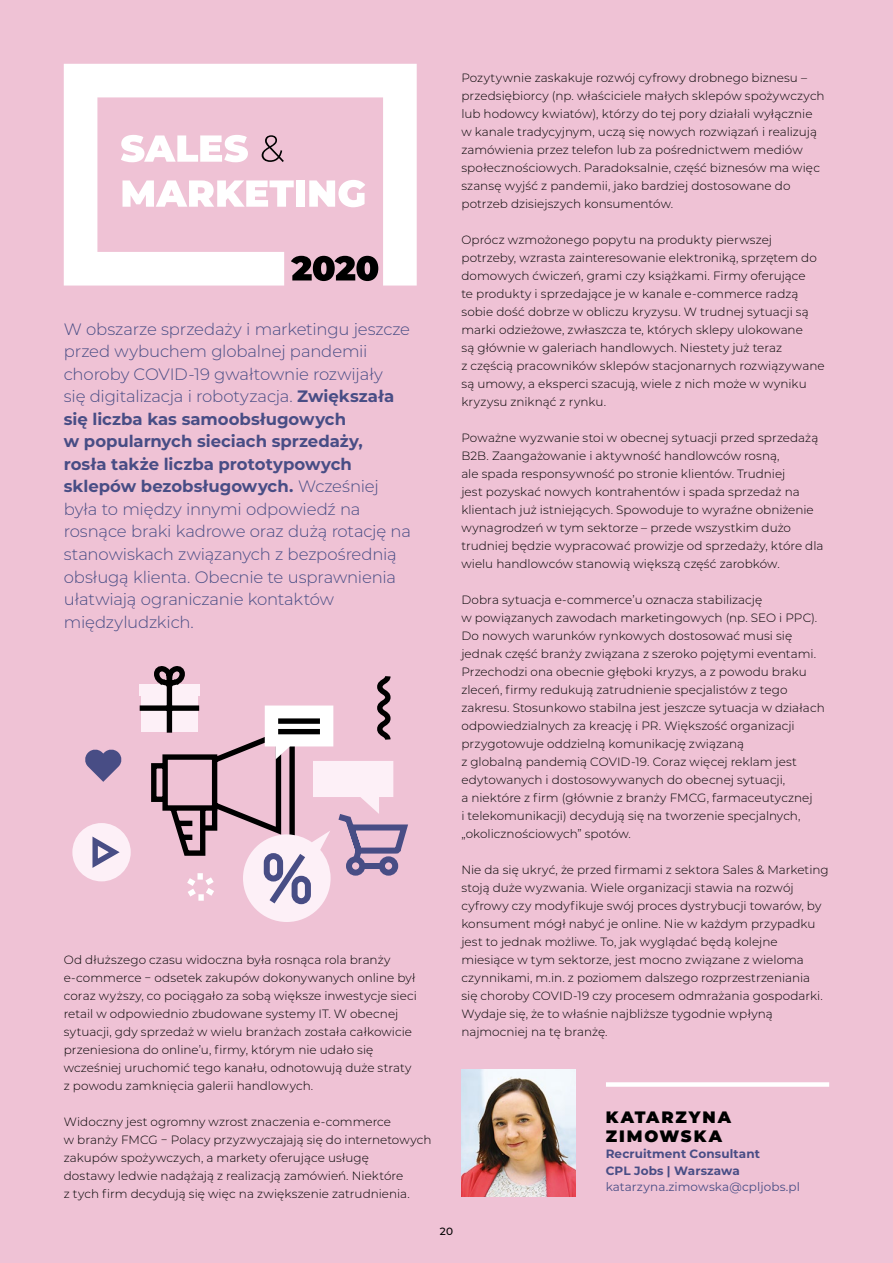
<style>
.page{position:relative;width:893px;height:1263px;background:#efc2d5}
.page>*{position:absolute;margin:0;border:0;box-sizing:border-box;transform-origin:0 0}
.t1{font:300 16.5px/22.5px "Montserrat";letter-spacing:-.01em;color:#484d85}
.t2{font:900 16.5px/19.5px "Montserrat";letter-spacing:.115em;color:#000}
.t3{font:300 12px/18px "Montserrat";letter-spacing:.005em;color:#000}
.t4{font:700 12px/16.5px "Montserrat";letter-spacing:.01em;color:#484d85}
.t5{font:12px "Montserrat";letter-spacing:.005em;color:#484d85}
.t6{font:500 10.5px "Montserrat";color:#000}
.s1{font-weight:700}
</style>
<div class="page">
<svg style="left:64px;top:64px;width:353px;height:222px"></svg>
<svg style="left:121px;top:135px;width:127px;height:27px"></svg>
<svg style="left:262px;top:135px;width:22px;height:27px"></svg>
<svg style="left:122px;top:180px;width:172px;height:27px"></svg>
<div style="left:296px;top:180px;width:9px;height:27px;background:#fff"></div>
<svg style="left:309px;top:180px;width:56px;height:27px"></svg>
<svg style="left:291px;top:256px;width:87px;height:25px"></svg>
<div style="left:606px;top:1082px;width:223px;height:5px;background:#fff"></div>
<img style="left:461px;top:1069px;width:115px;height:128px">
<div style="left:72px;top:823px;width:59px;height:58px;background:#fdf0f7;border-radius:50%"></div>
<svg style="left:92px;top:836px;width:28px;height:32px"></svg>
<svg style="left:139px;top:666px;width:269px;height:256px"></svg>
<svg style="left:85px;top:749px;width:37px;height:33px"></svg>
<p class="t1" style="left:64px;top:317px;width:349px">W obszarze sprzedaży i marketingu jeszcze przed wybuchem globalnej pandemii choroby COVID-19 gwałtownie rozwijały<br>się digitalizacja i robotyzacja. <span class="s1">Zwiększała się liczba kas samoobsługowych<br>w popularnych sieciach sprzedaży,<br>rosła także liczba prototypowych sklepów bezobsługowych.</span> Wcześniej była to między innymi odpowiedź na rosnące braki kadrowe oraz dużą rotację na stanowiskach związanych z bezpośrednią obsługą klienta. Obecnie te usprawnienia ułatwiają ograniczanie kontaktów międzyludzkich.</p>
<p class="t3" style="left:64px;top:950px;width:355px">Od dłuższego czasu widoczna była rosnąca rola branży e-commerce − odsetek zakupów dokonywanych online był coraz wyższy, co pociągało za sobą większe inwestycje sieci retail w odpowiednio zbudowane systemy IT. W obecnej sytuacji, gdy sprzedaż w wielu branżach została całkowicie przeniesiona do online’u, firmy, którym nie udało się wcześniej uruchomić tego kanału, odnotowują duże straty z powodu zamknięcia galerii handlowych.</p>
<p class="t3" style="left:64px;top:1112px;width:369px">Widoczny jest ogromny wzrost znaczenia e-commerce<br>w branży FMCG − Polacy przyzwyczajają się do internetowych zakupów spożywczych, a markety oferujące usługę<br>dostawy ledwie nadążają z realizacją zamówień. Niektóre<br>z tych firm decydują się więc na zwiększenie zatrudnienia.</p>
<p class="t3" style="left:461px;top:68px;width:365px">Pozytywnie zaskakuje rozwój cyfrowy drobnego biznesu – przedsiębiorcy (np. właściciele małych sklepów spożywczych lub hodowcy kwiatów), którzy do tej pory działali wyłącznie w kanale tradycyjnym, uczą się nowych rozwiązań i realizują zamówienia przez telefon lub za pośrednictwem mediów społecznościowych. Paradoksalnie, część biznesów ma więc szansę wyjść z pandemii, jako bardziej dostosowane do potrzeb dzisiejszych konsumentów.</p>
<p class="t3" style="left:461px;top:230px;width:365px">Oprócz wzmożonego popytu na produkty pierwszej potrzeby, wzrasta zainteresowanie elektroniką, sprzętem do domowych ćwiczeń, grami czy książkami. Firmy oferujące<br>te produkty i sprzedające je w kanale e-commerce radzą sobie dość dobrze w obliczu kryzysu. W trudnej sytuacji są marki odzieżowe, zwłaszcza te, których sklepy ulokowane<br>są głównie w galeriach handlowych. Niestety już teraz<br>z częścią pracowników sklepów stacjonarnych rozwiązywane są umowy, a eksperci szacują, wiele z nich może w wyniku kryzysu zniknąć z rynku.</p>
<p class="t3" style="left:461px;top:428px;width:364px">Poważne wyzwanie stoi w obecnej sytuacji przed sprzedażą B2B. Zaangażowanie i aktywność handlowców rosną,<br>ale spada responsywność po stronie klientów. Trudniej<br>jest pozyskać nowych kontrahentów i spada sprzedaż na klientach już istniejących. Spowoduje to wyraźne obniżenie wynagrodzeń w tym sektorze – przede wszystkim dużo trudniej będzie wypracować prowizje od sprzedaży, które dla wielu handlowców stanowią większą część zarobków.</p>
<p class="t3" style="left:461px;top:590px;width:365px">Dobra sytuacja e-commerce’u oznacza stabilizację<br>w powiązanych zawodach marketingowych (np. SEO i PPC).<br>Do nowych warunków rynkowych dostosować musi się jednak część branży związana z szeroko pojętymi eventami.<br>Przechodzi ona obecnie głęboki kryzys, a z powodu braku zleceń, firmy redukują zatrudnienie specjalistów z tego zakresu. Stosunkowo stabilna jest jeszcze sytuacja w działach odpowiedzialnych za kreację i PR. Większość organizacji przygotowuje oddzielną komunikację związaną<br>z globalną pandemią COVID-19. Coraz więcej reklam jest edytowanych i dostosowywanych do obecnej sytuacji,<br>a niektóre z firm (głównie z branży FMCG, farmaceutycznej<br>i telekomunikacji) decydują się na tworzenie specjalnych, „okolicznościowych” spotów.</p>
<p class="t3" style="left:461px;top:860px;width:369px">Nie da się ukryć, że przed firmami z sektora Sales &amp; Marketing stoją duże wyzwania. Wiele organizacji stawia na rozwój cyfrowy czy modyfikuje swój proces dystrybucji towarów, by konsument mógł nabyć je online. Nie w każdym przypadku jest to jednak możliwe. To, jak wyglądać będą kolejne miesiące w tym sektorze, jest mocno związane z wieloma czynnikami, m.in. z poziomem dalszego rozprzestrzeniania się choroby COVID-19 czy procesem odmrażania gospodarki.<br>Wydaje się, że to właśnie najbliższe tygodnie wpłyną najmocniej na tę branżę.</p>
<h1 class="t2" style="left:606px;top:1106px;width:127px">KATARZYNA<br>ZIMOWSKA</h1>
<p class="t4" style="left:606px;top:1145px;width:156px">Recruitment Consultant<br>CPL Jobs | Warszawa</p>
<p class="t5" style="left:606px;top:1179px;width:196px">katarzyna.zimowska@cpljobs.pl</p>
<p class="t6" style="left:440px;top:1224px;width:15px">20</p>
</div>
